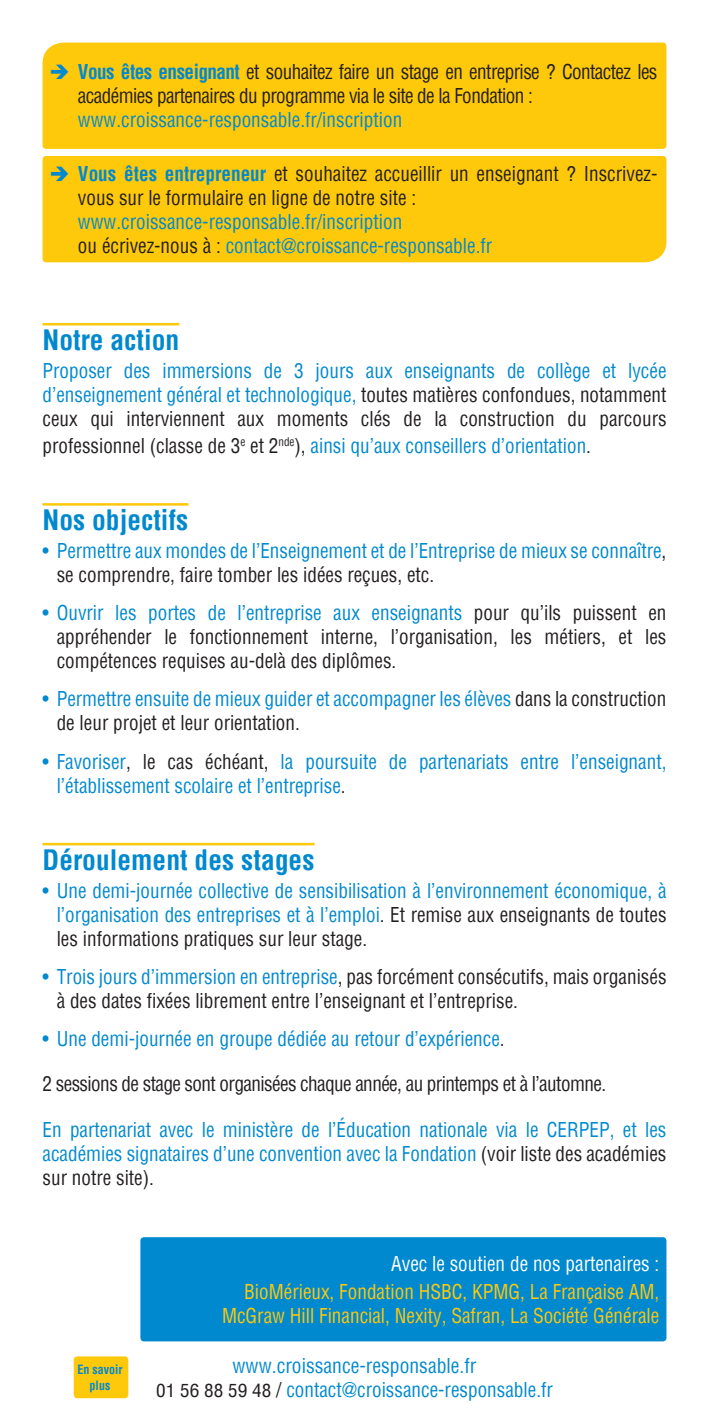
<style>
.page{position:relative;width:709px;height:1418px;background:#fff}
.page>*{position:absolute;margin:0;border:0;box-sizing:border-box;transform-origin:0 0}
.t1{font:700 condensed 27.5px "Helvetica";color:#0089cf}
.t2{font:condensed 20px/24px "Helvetica";color:#0089cf;text-align:justify;scale:.96 1}
.t3{font:condensed 20px/24px "Helvetica";color:#231f20;scale:.96 1}
.t4{font:condensed 20px/24px "Helvetica";letter-spacing:-.03em;color:#231f20;scale:.96 1}
.t5{font:condensed 20px/24px "Helvetica";color:#fec80b;text-align:right;scale:.96 1}
.t6{font:condensed 20px "Helvetica";color:#fff;scale:.96 1}
.t7{font:condensed 20px "Helvetica";color:#0089cf}
.t8{font:700 condensed 12.5px/15px "Helvetica";color:#0089cf;text-align:center;scale:.96 1}
.s1{font-weight:700;color:#0089cf}
.s2{color:#231f20}
.s3{color:#0089cf}
.s4{font-size:17.75px;color:#231f20}
</style>
<div class="page">
<div style="left:43px;top:43px;width:623px;height:106px;background:#fec80b"></div>
<div style="left:43px;top:156px;width:623px;height:106px;background:#fec80b"></div>
<hr style="left:43px;top:323px;width:136px;height:2px;background:#fec80b">
<hr style="left:43px;top:503px;width:145px;height:2px;background:#fec80b">
<hr style="left:43px;top:842px;width:271px;height:3px;background:#fec80b">
<div style="left:140px;top:1237px;width:526px;height:104px;background:#0089cf;border-radius:4px"></div>
<div style="left:74px;top:1356px;width:54px;height:42px;background:#fec80b;border-radius:4px"></div>
<svg style="left:51px;top:64px;width:17px;height:15px"></svg>
<svg style="left:51px;top:166px;width:17px;height:15px"></svg>
<p class="t4" style="left:78px;top:60px;width:605px"><span class="s1">Vous êtes enseignant</span> et souhaitez faire un stage en entreprise ? Contactez les académies partenaires du programme via le site de la Fondation :</p>
<p class="t2" style="left:78px;top:108px;width:339px">www.croissance-responsable.fr/inscription</p>
<p class="t3" style="left:78px;top:161px;width:605px"><span class="s1">Vous êtes entrepreneur</span> et souhaitez accueillir un enseignant ? Inscrivez&shy;vous sur le formulaire en ligne de notre site :</p>
<p class="t2" style="left:78px;top:209px;width:339px">www.croissance-responsable.fr/inscription</p>
<p class="t2" style="left:78px;top:233px;width:433px"><span class="s2">ou écrivez-nous à :</span> contact@croissance-responsable.fr</p>
<p class="t1" style="left:43px;top:322px;width:138px">Notre action</p>
<p class="t2" style="left:43px;top:358px;width:651px">Proposer des immersions de 3 jours aux enseignants de collège et lycée d’enseignement général et technologique, <span class="s2">toutes matières confondues, notamment ceux qui interviennent aux moments clés de la construction du parcours</span></p>
<p class="t2" style="left:43px;top:433px;width:573px"><span class="s2">professionnel (classe de 3</span><sup>e</sup> <span class="s2">et 2</span><sup>nde</sup><span class="s2">),</span> ainsi qu’aux conseillers d’orientation<span class="s2">.</span></p>
<p class="t1" style="left:43px;top:502px;width:147px">Nos objectifs</p>
<p class="t2" style="left:57px;top:538px;width:636px;text-indent:-14px">• Permettre aux mondes de l’Enseignement et de l’Entreprise de mieux se connaître<span class="s2">, se comprendre, faire tomber les idées reçues, etc.</span></p>
<p class="t3" style="left:57px;top:600px;width:636px;text-align:justify;text-indent:-14px"><span class="s3">• Ouvrir les portes de l’entreprise aux enseignants</span> pour qu’ils puissent en appréhender le fonctionnement interne, l’organisation, les métiers, et les compétences requises au-delà des diplômes.</p>
<p class="t2" style="left:57px;top:687px;width:636px;text-indent:-14px">• Permettre ensuite de mieux guider et accompagner les élèves <span class="s2">dans la construction de leur projet et leur orientation.</span></p>
<p class="t2" style="left:57px;top:749px;width:636px;text-indent:-14px">• Favoriser<span class="s2">, le cas échéant,</span> la poursuite de partenariats entre l’enseignant, l’établissement scolaire et l’entreprise<span class="s2">.</span></p>
<p class="t1" style="left:43px;top:842px;width:273px">Déroulement des stages</p>
<p class="t2" style="left:57px;top:878px;width:636px;text-indent:-14px">• Une demi-journée collective de sensibilisation à l’environnement économique, à l’organisation des entreprises et à l’emploi<span class="s2">. Et remise aux enseignants de toutes les informations pratiques sur leur stage.</span></p>
<p class="t3" style="left:57px;top:964px;width:636px;text-indent:-14px"><span class="s3">• Trois jours d’immersion en entreprise</span>, pas forcément consécutifs, mais organisés à des dates fixées librement entre l’enseignant et l’entreprise.</p>
<p class="t2" style="left:43px;top:1026px;width:483px">• Une demi-journée en groupe dédiée au retour d’expérience<span class="s2">.</span></p>
<p class="t4" style="left:43px;top:1071px;width:588px">2 sessions de stage sont organisées chaque année, au printemps et à l’automne.</p>
<p class="t2" style="left:43px;top:1117px;width:651px">En partenariat avec le ministère de l’Éducation nationale via le CERPEP, et les académies signataires d’une convention avec la Fondation <span class="s2">(voir liste des académies sur notre site).</span></p>
<p class="t8" style="left:77px;top:1362px;width:48px">En savoir plus</p>
<p class="t6" style="left:391px;top:1250px;width:281px">Avec le soutien de nos partenaires :</p>
<p class="t5" style="left:222px;top:1278px;width:457px">BioMérieux, Fondation HSBC, KPMG, La Française AM,<br>McGraw Hill Financial, Nexity, Safran, La Société Générale</p>
<p class="t7" style="left:232px;top:1352px;width:245px">www.croissance-responsable.fr</p>
<p class="t2" style="left:156px;top:1377px;width:415px"><span class="s4">01 56 88 59 48</span> <span class="s2">/</span> contact@croissance-responsable.fr</p>
</div>
